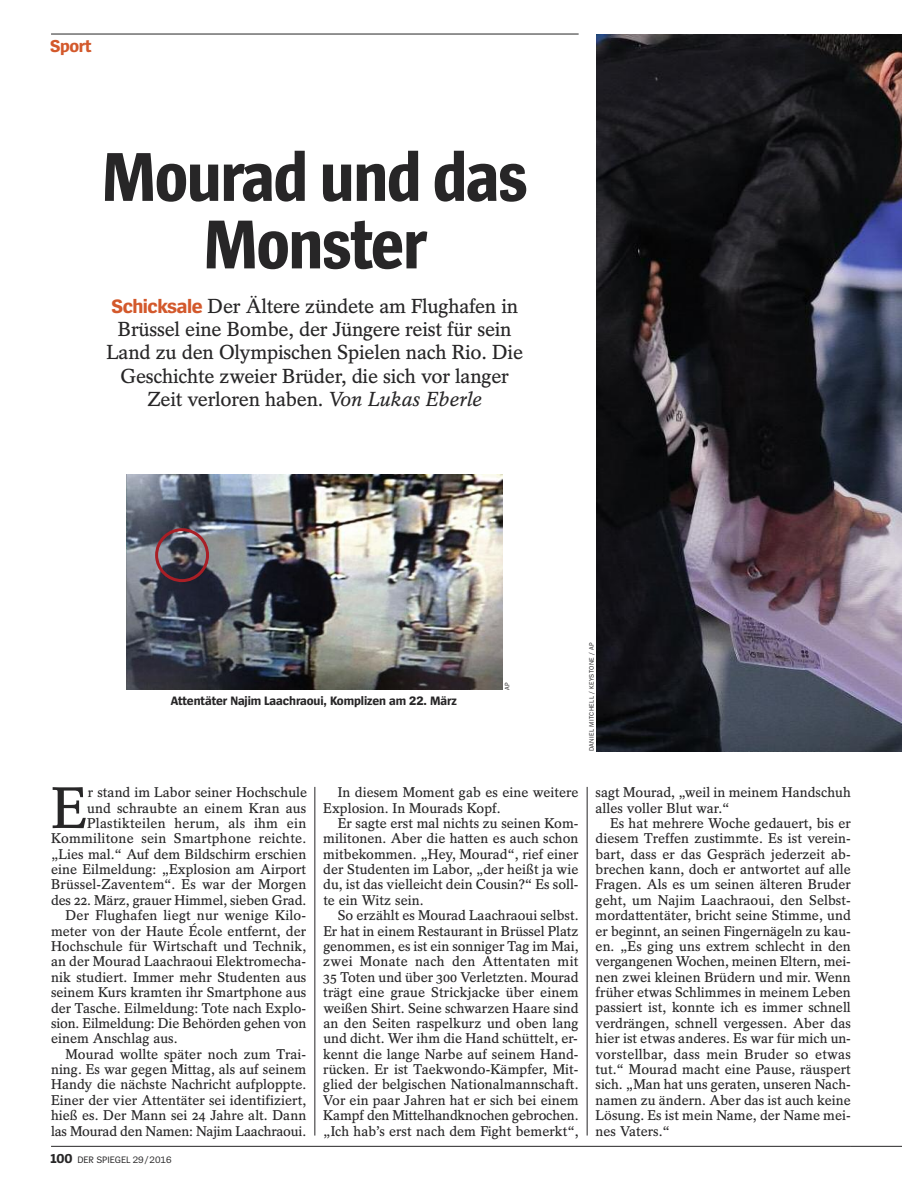
<style>
.page{position:relative;width:902px;height:1191px;background:#fff}
.page>*{position:absolute;margin:0;border:0;box-sizing:border-box;transform-origin:0 0}
.t1{font:700 72px/67.5px "Spiegel Sans Cd";letter-spacing:-.025em;color:#272627;text-align:center}
.t2{font:600 58.2px "Spiegel Serif";color:#272627}
.t3{font:600 20.25px/23.2px "Spiegel Serif";letter-spacing:-.015em;color:#272627;text-align:center}
.t4{font:700 18px "Spiegel Sans";letter-spacing:-.025em;color:#d3592c}
.t5{font:600 14.1px/15.5px "Spiegel Serif";color:#272627;text-align:justify}
.t6{font:700 12.75px "Spiegel Sans";letter-spacing:-.01em;color:#272627}
.t7{font:9.75px "Spiegel Sans";letter-spacing:-.005em;color:#272627}
.t8{font:6.75px "Spiegel Sans";letter-spacing:.05em;color:#272627}
.s1{font-family:"Spiegel Sans";font-weight:700;color:#d3592c}
.s2{font-style:italic}
.s3{font-weight:700;font-size:13.5px}
</style>
<div class="page">
<hr style="left:51px;top:34px;width:527px;height:1px;background:#272627">
<hr style="left:51px;top:1146px;width:799px;height:1px;background:#272627">
<hr style="left:850px;top:1146px;width:51px;height:1px;background:#272627">
<svg style="left:596px;top:34px;width:305px;height:717px;background:#323038"></svg>
<img style="left:127px;top:474px;width:375px;height:215px">
<svg style="left:155px;top:528px;width:54px;height:54px;background:#604d58"></svg>
<hr style="left:314px;top:787px;width:1px;height:348px;background:#272627">
<hr style="left:587px;top:787px;width:1px;height:348px;background:#272627">
<p class="t4" style="left:50px;top:39px;width:43px">Sport</p>
<h1 class="t1" style="left:101px;top:148px;width:428px">Mourad und das<br>Monster</h1>
<h3 class="t3" style="left:106px;top:296px;width:418px"><span class="s1">Schicksale</span> Der Ältere zündete am Flughafen in Brüssel eine Bombe, der Jüngere reist für sein Land zu den Olympischen Spielen nach Rio. Die Geschichte zweier Brüder, die sich vor langer Zeit verloren haben. <span class="s2">Von Lukas Eberle</span></h3>
<p class="t6" style="left:171px;top:696px;width:287px">Attentäter Najim Laachraoui, Komplizen am 22. März</p>
<p class="t8" style="left:504px;top:689px;width:9px;rotate:-90deg">AP</p>
<p class="t8" style="left:589px;top:751px;width:110px;rotate:-90deg">DANIEL MITCHELL / KEYSTONE / AP</p>
<h2 class="t2" style="left:51px;top:787px;width:38px">E</h2>
<p class="t5" style="left:88px;top:786px;width:221px">r stand im Labor seiner Hochschule</p>
<p class="t5" style="left:87px;top:801px;width:221px">und schraubte an einem Kran aus</p>
<p class="t5" style="left:87px;top:817px;width:221px">Plastikteilen herum, als ihm ein</p>
<p class="t5" style="left:51px;top:832px;width:257px">Kommilitone sein Smartphone reichte.</p>
<p class="t5" style="left:51px;top:847px;width:257px">„Lies mal.“ Auf dem Bildschirm erschien</p>
<p class="t5" style="left:51px;top:863px;width:257px">eine Eilmeldung: „Explosion am Airport</p>
<p class="t5" style="left:51px;top:878px;width:257px">Brüssel-Zaventem“. Es war der Morgen</p>
<p class="t5" style="left:51px;top:893px;width:257px">des 22. März, grauer Himmel, sieben Grad.</p>
<p class="t5" style="left:65px;top:909px;width:242px">Der Flughafen liegt nur wenige Kilo-</p>
<p class="t5" style="left:51px;top:924px;width:257px">meter von der Haute École entfernt, der</p>
<p class="t5" style="left:51px;top:940px;width:257px">Hochschule für Wirtschaft und Technik,</p>
<p class="t5" style="left:51px;top:955px;width:257px">an der Mourad Laachraoui Elektromecha-</p>
<p class="t5" style="left:51px;top:970px;width:257px">nik studiert. Immer mehr Studenten aus</p>
<p class="t5" style="left:51px;top:986px;width:257px">seinem Kurs kramten ihr Smartphone aus</p>
<p class="t5" style="left:51px;top:1001px;width:257px">der Tasche. Eilmeldung: Tote nach Explo-</p>
<p class="t5" style="left:51px;top:1016px;width:257px">sion. Eilmeldung: Die Behörden gehen von</p>
<p class="t5" style="left:51px;top:1032px;width:128px">einem Anschlag aus.</p>
<p class="t5" style="left:65px;top:1047px;width:242px">Mourad wollte später noch zum Trai-</p>
<p class="t5" style="left:51px;top:1063px;width:257px">ning. Es war gegen Mittag, als auf seinem</p>
<p class="t5" style="left:51px;top:1078px;width:257px">Handy die nächste Nachricht aufploppte.</p>
<p class="t5" style="left:51px;top:1093px;width:257px">Einer der vier Attentäter sei identifiziert,</p>
<p class="t5" style="left:51px;top:1109px;width:257px">hieß es. Der Mann sei 24 Jahre alt. Dann</p>
<p class="t5" style="left:51px;top:1124px;width:257px">las Mourad den Namen: Najim Laachraoui.</p>
<p class="t7" style="left:51px;top:1156px;width:123px"><span class="s3">100</span> DER SPIEGEL 29/2016</p>
<p class="t5" style="left:323px;top:786px;width:257px;text-indent:14px">In diesem Moment gab es eine weitere<br>Explosion. In Mourads Kopf.</p>
<p class="t5" style="left:323px;top:817px;width:257px;text-indent:14px">Er sagte erst mal nichts zu seinen Kom&shy;militonen. Aber die hatten es auch schon mitbekommen. „Hey, Mourad“, rief einer der Studenten im Labor, „der heißt ja wie du, ist das vielleicht dein Cousin?“ Es soll&shy;te ein Witz sein.</p>
<p class="t5" style="left:323px;top:909px;width:257px;text-indent:14px">So erzählt es Mourad Laachraoui selbst.<br>Er hat in einem Restaurant in Brüssel Platz genommen, es ist ein sonniger Tag im Mai, zwei Monate nach den Attentaten mit 35 Toten und über 300 Verletzten. Mourad trägt eine graue Strickjacke über einem weißen Shirt. Seine schwarzen Haare sind an den Seiten raspelkurz und oben lang und dicht. Wer ihm die Hand schüttelt, er&shy;kennt die lange Narbe auf seinem Hand&shy;rücken. Er ist Taekwondo-Kämpfer, Mit&shy;glied der belgischen Nationalmannschaft.<br>Vor ein paar Jahren hat er sich bei einem Kampf den Mittelhandknochen gebrochen. „Ich hab’s erst nach dem Fight bemerkt“,</p>
<p class="t5" style="left:595px;top:786px;width:257px">sagt Mourad, „weil in meinem Handschuh alles voller Blut war.“</p>
<p class="t5" style="left:595px;top:817px;width:257px;text-indent:14px">Es hat mehrere Woche gedauert, bis er diesem Treffen zustimmte. Es ist verein&shy;bart, dass er das Gespräch jederzeit ab&shy;brechen kann, doch er antwortet auf alle Fragen. Als es um seinen älteren Bruder geht, um Najim Laachraoui, den Selbst&shy;mordattentäter, bricht seine Stimme, und er beginnt, an seinen Fingernägeln zu kau&shy;en. „Es ging uns extrem schlecht in den vergangenen Wochen, meinen Eltern, mei&shy;nen zwei kleinen Brüdern und mir. Wenn früher etwas Schlimmes in meinem Leben passiert ist, konnte ich es immer schnell verdrängen, schnell vergessen. Aber das hier ist etwas anderes. Es war für mich un&shy;vorstellbar, dass mein Bruder so etwas tut.“ Mourad macht eine Pause, räuspert sich. „Man hat uns geraten, unseren Nach&shy;namen zu ändern. Aber das ist auch keine Lösung. Es ist mein Name, der Name mei&shy;nes Vaters.“</p>
</div>
